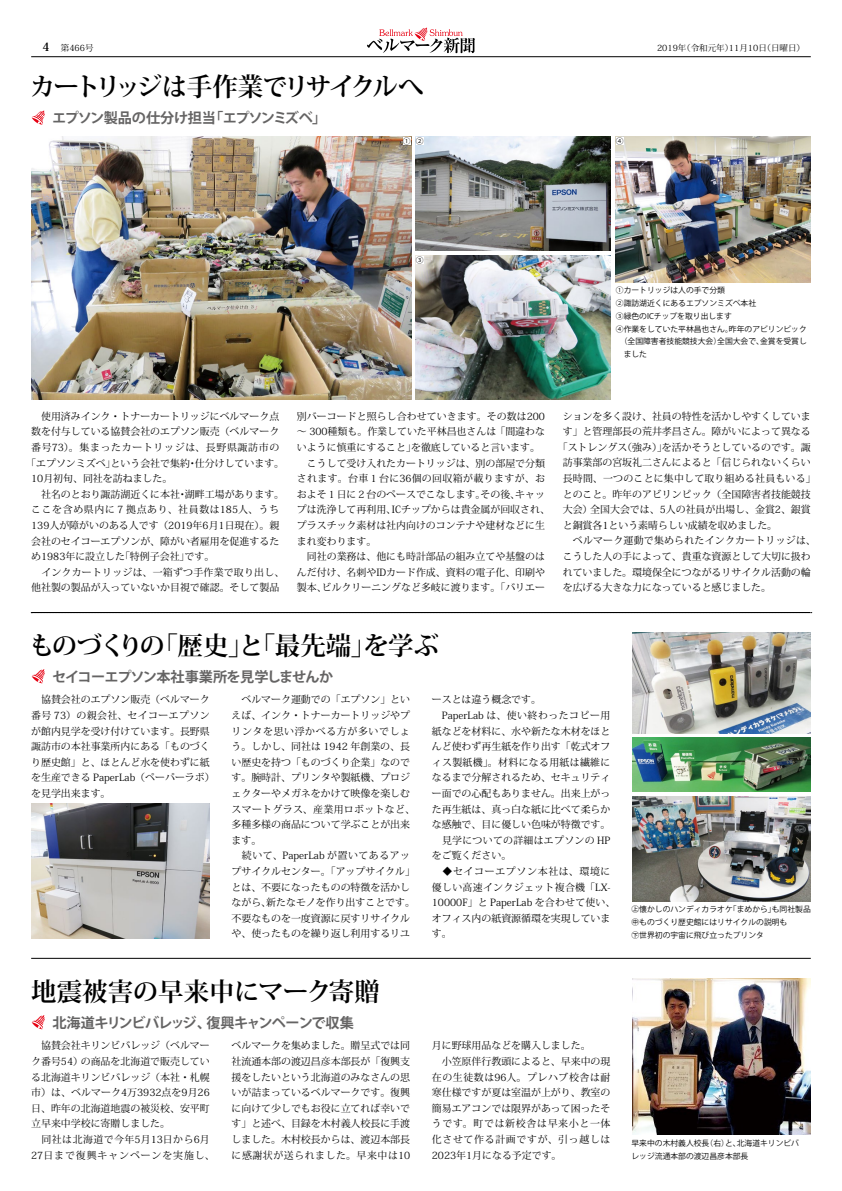
<style>
.page{position:relative;width:842px;height:1191px;background:#fff}
.page>*{position:absolute;margin:0;border:0;box-sizing:border-box;transform-origin:0 0}
.t1{font:700 25.5px "Koz Min Pro";letter-spacing:-.03em;color:#000}
.t2{font:700 25.5px "Koz Min Pro";letter-spacing:-.1em;color:#000}
.t3{font:700 25.5px "Koz Min Pro";letter-spacing:-.01em;color:#000}
.t4{font:700 14.2px "Koz Go Pro";letter-spacing:-.05em;color:#656464}
.t5{font:700 14.2px "Koz Go Pro";letter-spacing:-.08em;color:#656464}
.t6{font:700 14.2px "Koz Go Pro";letter-spacing:-.02em;color:#656464}
.t7{font:700 14.2px "Koz Go Pro";letter-spacing:-.115em;color:#656464}
.t8{font:700 11.3px "Koz Min Pro";color:#000}
.t9{font:9.9px/15.6px "Koz Min Pro";color:#000}
.t10{font:9.9px "Koz Min Pro";letter-spacing:.065em;color:#000}
.t11{font:9.9px "Koz Min Pro";letter-spacing:.04em;color:#000}
.t12{font:9.9px "Koz Min Pro";letter-spacing:.02em;color:#000}
.t13{font:9.9px "Koz Min Pro";letter-spacing:.05em;color:#000}
.t14{font:9.9px "Koz Min Pro";letter-spacing:.03em;color:#000}
.t15{font:9.9px "Koz Min Pro";letter-spacing:.035em;color:#000}
.t16{font:8.5px "Koz Min Pro";color:#000}
.t17{font:7.8px/12.8px "Koz Go Pro";color:#000}
</style>
<div class="page">
<hr style="left:31px;top:56px;width:780px;height:1px;background:#000">
<hr style="left:31px;top:958px;width:780px;height:1px;background:#000">
<svg style="left:31px;top:612px;width:781px;height:1px"></svg>
<svg style="left:367px;top:28px;width:108px;height:25px"></svg>
<img style="left:31px;top:136px;width:380px;height:264px">
<img style="left:615px;top:136px;width:196px;height:146px">
<img style="left:415px;top:136px;width:196px;height:115px">
<img style="left:415px;top:255px;width:196px;height:145px">
<img style="left:632px;top:796px;width:179px;height:105px">
<img style="left:31px;top:804px;width:179px;height:134px">
<img style="left:632px;top:978px;width:179px;height:157px">
<img style="left:632px;top:737px;width:179px;height:54px">
<img style="left:632px;top:632px;width:179px;height:101px">
<svg style="left:32px;top:669px;width:13px;height:14px"></svg>
<svg style="left:32px;top:1015px;width:13px;height:14px"></svg>
<svg style="left:32px;top:111px;width:13px;height:14px"></svg>
<div style="left:403px;top:137px;width:7px;height:7px;background:#fff"></div>
<div style="left:416px;top:137px;width:8px;height:7px;background:#fff"></div>
<div style="left:416px;top:256px;width:8px;height:7px;background:#fff"></div>
<div style="left:616px;top:137px;width:7px;height:7px;background:#fff"></div>
<p class="t8" style="left:43px;top:39px;width:9px">4</p>
<p class="t16" style="left:61px;top:42px;width:34px">第466号</p>
<h1 class="t2" style="left:30px;top:68px;width:395px">カートリッジは手作業でリサイクルへ</h1>
<h2 class="t7" style="left:209px;top:109px;width:119px">「エプソンミズベ「</h2>
<h2 class="t6" style="left:52px;top:109px;width:165px">エプソン製品の仕分け担当</h2>
<p class="t17" style="left:403px;top:134px;width:9px">1</p>
<p class="t17" style="left:416px;top:134px;width:9px">2</p>
<p class="t17" style="left:616px;top:134px;width:9px">4</p>
<p class="t16" style="left:657px;top:42px;width:78px">2019 （年令和元年）</p>
<p class="t16" style="left:729px;top:42px;width:78px">11月10 （日日曜日(</p>
<p class="t17" style="left:416px;top:253px;width:9px">3</p>
<p class="t17" style="left:616px;top:284px;width:111px">①カートリッジは人の手で分類</p>
<p class="t17" style="left:616px;top:297px;width:142px">②諏訪湖近くにあるエプソンミズベ本社</p>
<p class="t17" style="left:616px;top:310px;width:117px">③緑色のICチップを取り出します</p>
<p class="t17" style="left:729px;top:322px;width:79px">昨年のアビリンピック</p>
<p class="t17" style="left:616px;top:322px;width:118px">④作業をしていた平林昌也さん。</p>
<p class="t17" style="left:760px;top:335px;width:48px">金賞を受賞し</p>
<p class="t17" style="left:616px;top:335px;width:107px">　（全国障害者技能競技大会）　ました</p>
<p class="t17" style="left:717px;top:335px;width:48px">全国大会で、</p>
<p class="t9" style="left:31px;top:408px;width:250px">　使用済みインク・トナーカートリッジにベルマーク点</p>
<p class="t9" style="left:31px;top:423px;width:250px">数を付与している協賛会社のエプソン販売（ベルマーク</p>
<p class="t10" style="left:31px;top:440px;width:250px">番号73）。集まったカートリッジは、長野県諏訪市の</p>
<p class="t9" style="left:195px;top:455px;width:91px">仕分けしています。</p>
<p class="t9" style="left:31px;top:455px;width:143px;text-indent:-5px">「エプソンミズベ」<br>10月初旬、同社を訪ねました。</p>
<p class="t9" style="left:111px;top:455px;width:81px">という会社で集約</p>
<p class="t9" style="left:187px;top:455px;width:11px">・</p>
<p class="t9" style="left:31px;top:486px;width:150px">　社名のとおり諏訪湖近くに本社</p>
<p class="t10" style="left:31px;top:503px;width:249px">ここを含め県内に７拠点あり、社員数は185人、うち</p>
<p class="t9" style="left:31px;top:517px;width:250px">139人が障がいのある人です（2019年6月1日現在）。親</p>
<p class="t9" style="left:31px;top:533px;width:250px">会社のセイコーエプソンが、障がい者雇用を促進するた</p>
<p class="t9" style="left:185px;top:548px;width:31px">です。</p>
<p class="t9" style="left:185px;top:486px;width:101px">湖畔工場があります。</p>
<p class="t9" style="left:178px;top:486px;width:11px">・</p>
<p class="t9" style="left:31px;top:548px;width:255px">め1983年に設立した<br>　インクカートリッジは、一箱ずつ手作業で取り出し、他社製の製品が入っていないか目視で確認。そして製品</p>
<p class="t9" style="left:120px;top:548px;width:71px">「特例子会社」</p>
<p class="t9" style="left:297px;top:408px;width:250px">別バーコードと照らし合わせていきます。その数は200</p>
<p class="t9" style="left:297px;top:423px;width:250px">～ 300種類も。作業していた平林昌也さんは「間違わな</p>
<p class="t9" style="left:411px;top:439px;width:130px">を徹底していると言います。</p>
<p class="t9" style="left:297px;top:439px;width:121px">いように慎重にすること」</p>
<p class="t9" style="left:297px;top:455px;width:250px">　こうして受け入れたカートリッジは、別の部屋で分類</p>
<p class="t11" style="left:297px;top:471px;width:250px">されます。台車１台に36個の回収箱が載りますが、お</p>
<p class="t9" style="left:515px;top:486px;width:31px">キャッ</p>
<p class="t9" style="left:480px;top:486px;width:41px">その後、</p>
<p class="t9" style="left:392px;top:486px;width:160px;text-indent:-95px">およそ１日に２台のペースでこなします。<br>ICチップからは貴金属が回収され、</p>
<p class="t9" style="left:297px;top:501px;width:101px">プは洗浄して再利用、</p>
<p class="t9" style="left:297px;top:517px;width:250px">プラスチック素材は社内向けのコンテナや建材などに生</p>
<p class="t9" style="left:297px;top:533px;width:81px">まれ変わります。</p>
<p class="t9" style="left:297px;top:548px;width:250px">　同社の業務は、他にも時計部品の組み立てや基盤のは</p>
<p class="t9" style="left:297px;top:564px;width:250px">んだ付け、名刺やIDカード作成、資料の電子化、印刷や</p>
<p class="t9" style="left:322px;top:579px;width:225px">ビルクリーニングなど多岐に渡ります。「バリエー</p>
<p class="t9" style="left:297px;top:579px;width:31px">製本、</p>
<h1 class="t1" style="left:29px;top:627px;width:137px">ものづくりの</h1>
<h2 class="t4" style="left:52px;top:667px;width:283px">セイコーエプソン本社事業所を見学しませんか</h2>
<h1 class="t1" style="left:363px;top:627px;width:77px">を学ぶ</h1>
<h1 class="t1" style="left:153px;top:627px;width:225px">「歴史 「と」 最先端」</h1>
<p class="t9" style="left:563px;top:408px;width:250px;text-align:right">ションを多く設け、社員の特性を活かしやすくしています」と管理部長の荒井孝昌さん。障がいによって異なるを活かそうとしているのです。諏</p>
<p class="t9" style="left:558px;top:439px;width:71px">「ストレングス</p>
<p class="t9" style="left:563px;top:455px;width:250px">訪事業部の宮坂礼二さんによると「信じられないくらい</p>
<p class="t12" style="left:563px;top:471px;width:255px">長時間、一つのことに集中して取り組める社員もいる「</p>
<p class="t9" style="left:563px;top:486px;width:250px">とのこと。昨年のアビリンピック（全国障害者技能競技</p>
<p class="t9" style="left:590px;top:501px;width:222px">全国大会では、5人の社員が出場し、金賞2、銀賞</p>
<p class="t9" style="left:622px;top:439px;width:46px">（強み）」</p>
<p class="t9" style="left:563px;top:501px;width:255px">大会）<br>と銅賞各1という素晴らしい成績を収めました。<br>　ベルマーク運動で集められたインクカートリッジは、こうした人の手によって、貴重な資源として大切に扱われていました。環境保全につながるリサイクル活動の輪を広げる大きな力になっていると感じました。</p>
<p class="t9" style="left:31px;top:691px;width:185px">　協賛会社のエプソン販売（ベルマーク番号 73）の親会社、セイコーエプソンが館内見学を受け付けています。長野県諏訪市の本社事業所内にある「ものづくり歴史館」と、ほとんど水を使わずに紙を生産できる PaperLab（ペーパーラボ(を見学出来ます。</p>
<p class="t9" style="left:232px;top:691px;width:180px">　ベルマーク運動での「エプソン」とい</p>
<p class="t9" style="left:232px;top:707px;width:180px">えば、インク・トナーカートリッジやプ</p>
<p class="t10" style="left:232px;top:724px;width:180px">リンタを思い浮かべる方が多いでしょ</p>
<p class="t9" style="left:232px;top:738px;width:180px">う。しかし、同社は 1942 年創業の、長</p>
<p class="t9" style="left:232px;top:754px;width:180px">い歴史を持つ「ものづくり企業」なので</p>
<p class="t9" style="left:232px;top:769px;width:180px">す。腕時計、プリンタや製紙機、プロジ</p>
<p class="t9" style="left:232px;top:785px;width:180px">ェクターやメガネをかけて映像を楽しむ</p>
<p class="t15" style="left:232px;top:802px;width:185px">スマートグラス、産業用ロボットなど、</p>
<p class="t9" style="left:232px;top:816px;width:180px">多種多様の商品について学ぶことが出来</p>
<p class="t9" style="left:232px;top:832px;width:31px">ます。</p>
<p class="t13" style="left:232px;top:848px;width:180px">　続いて、PaperLab が置いてあるアッ</p>
<p class="t9" style="left:232px;top:863px;width:185px">プサイクルセンター。「アップサイクル「</p>
<p class="t9" style="left:232px;top:878px;width:180px">とは、不要になったものの特徴を活かし</p>
<p class="t9" style="left:266px;top:894px;width:150px">新たなモノを作り出すことです。</p>
<p class="t9" style="left:232px;top:894px;width:180px">ながら、<br>不要なものを一度資源に戻すリサイクルや、使ったものを繰り返し利用するリユ</p>
<h1 class="t3" style="left:31px;top:972px;width:350px">地震被害の早来中にマーク寄贈</h1>
<h2 class="t4" style="left:206px;top:1013px;width:149px">復興キャンペーンで収集</h2>
<h2 class="t5" style="left:52px;top:1013px;width:160px">北海道キリンビバレッジ、</h2>
<p class="t9" style="left:432px;top:691px;width:180px">ースとは違う概念です。<br>　PaperLab は、使い終わったコピー用紙などを材料に、水や新たな木材をほとんど使わず再生紙を作り出す「乾式オフィス製紙機」。材料になる用紙は繊維になるまで分解されるため、セキュリティー面での心配もありません。出来上がった再生紙は、真っ白な紙に比べて柔らかな感触で、目に優しい色味が特徴です。　見学についての詳細はエプソンの HPをご覧ください。<br>　◆セイコーエプソン本社は、環境に</p>
<p class="t9" style="left:432px;top:894px;width:185px">10000 」F と PaperLab を合わせて使い、</p>
<p class="t14" style="left:432px;top:880px;width:180px">優しい高速インクジェット複合機「LX-</p>
<p class="t9" style="left:432px;top:910px;width:180px">オフィス内の紙資源循環を実現しています。</p>
<p class="t9" style="left:31px;top:1037px;width:180px;text-align:right">　協賛会社キリンビバレッジ（ベルマーの商品を北海道で販売してい</p>
<p class="t9" style="left:31px;top:1053px;width:185px">ク番号54）<br>る北海道キリンビバレッジ（本社・札幌市）は、ベルマーク4万3932点を9月26日、昨年の北海道地震の被災校、安平町立早来中学校に寄贈しました。<br>　同社は北海道で今年5月13日から6月<br>27日まで復興キャンペーンを実施し、</p>
<p class="t9" style="left:232px;top:1037px;width:180px;text-align:justify">ベルマークを集めました。贈呈式では同社流通本部の渡辺昌彦本部長が「復興支援をしたいという北海道のみなさんの思いが詰まっているベルマークです。復興に向けて少しでもお役に立てれば幸いです」と述べ、目録を木村義人校長に手渡しました。木村校長からは、渡辺本部長に感謝状が送られました。早来中は10</p>
<p class="t9" style="left:432px;top:1037px;width:180px">月に野球用品などを購入しました。<br>　小笠原伴行教頭によると、早来中の現在の生徒数は96人。プレハブ校舎は耐寒仕様ですが夏は室温が上がり、教室の簡易エアコンでは限界があって困ったそうです。町では新校舎は早来小と一体化させて作る計画ですが、引っ越しは<br>2023年1月になる予定です。</p>
<p class="t17" style="left:631px;top:903px;width:157px">㊤懐かしのハンディカラオケ<br>㊥ものづくり歴史館にはリサイクルの説明も㊦世界初の宇宙に飛び立ったプリンタ</p>
<p class="t17" style="left:729px;top:903px;width:48px">「まめから」</p>
<p class="t17" style="left:772px;top:903px;width:40px">も同社製品</p>
<p class="t17" style="left:737px;top:1137px;width:64px">北海道キリンビバ</p>
<p class="t17" style="left:631px;top:1137px;width:118px">早来中の木村義人校長<br>レッジ流通本部の渡辺昌彦本部長</p>
<p class="t17" style="left:705px;top:1137px;width:37px">（右と）、</p>
</div>
